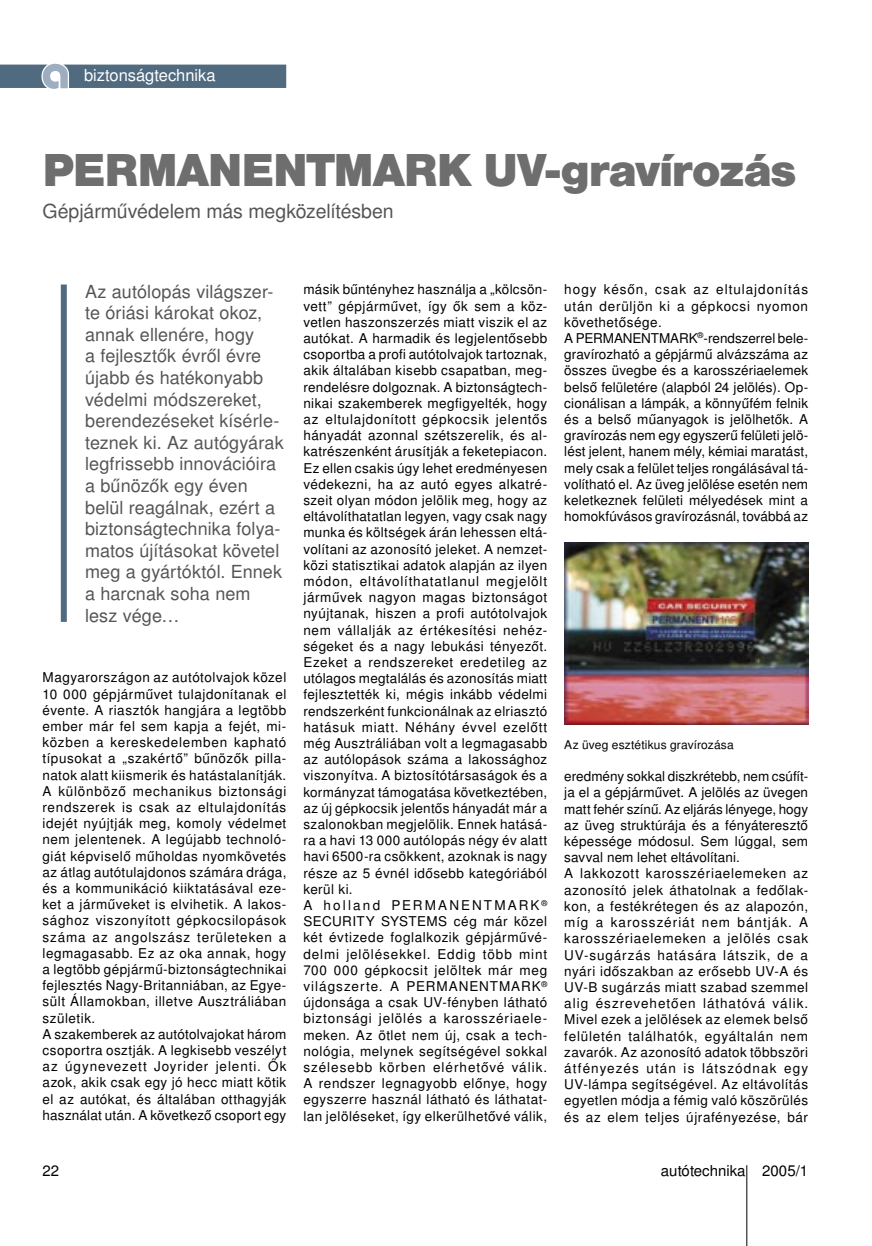
<style>
.page{position:relative;width:872px;height:1246px;background:#fff}
.page>*{position:absolute;margin:0;border:0;box-sizing:border-box;transform-origin:0 0}
.cim{font:900 48px "Nimbus San TOT";letter-spacing:-.03em;color:#6e6e6e}
.alcim{font:19.5px "Nimbus Sans LOT";letter-spacing:-.005em;color:#555}
.lead{font:18px/21.6px "Nimbus Sans LOT";letter-spacing:.005em;color:#555}
.t1{font:16.5px "Nimbus Sans LOT";color:#fff}
.t2{font:15px "Nimbus Sans LOT";color:#000}
.szoveg_sorkizart{font:13.5px/16.2px "Nimbus Sans LOT";letter-spacing:.03em;color:#000;text-align:justify}
.kepala{font:12px "Nimbus Sans LOT";letter-spacing:.015em;color:#000}
</style>
<div class="page">
<hr style="left:746px;top:1165px;width:1px;height:81px;background:#000">
<svg style="left:0;top:64px;width:286px;height:25px;background:#637a8e"></svg>
<img style="left:564px;top:543px;width:244px;height:181px">
<div style="left:61px;top:284px;width:6px;height:338px;background:#506a80"></div>
<p class="t1" style="left:84px;top:64px;width:57px">??????</p>
<p class="t1" style="left:84px;top:65px;width:133px">biztonságtechnika</p>
<p class="cim" style="left:43px;top:143px;width:755px">PERMANENTMARK UV-gravírozás</p>
<p class="alcim" style="left:43px;top:200px;width:353px">Gépjárművédelem más megközelítésben</p>
<p class="lead" style="left:85px;top:281px;width:200px">Az autólopás világszer&shy;te óriási károkat okoz, annak ellenére, hogy<br>a fejlesztők évről évre újabb és hatékonyabb védelmi módszereket, berendezéseket kísérle&shy;teznek ki. Az autógyárak legfrissebb innovációira a bűnözők egy éven belül reagálnak, ezért a biztonságtechnika folya&shy;matos újításokat követel meg a gyártóktól. Ennek a harcnak soha nem lesz vége…</p>
<p class="szoveg_sorkizart" style="left:43px;top:670px;width:245px">Magyarországon az autótolvajok közel 10 000 gépjárművet tulajdonítanak el évente. A riasztók hangjára a legtöbb ember már fel sem kapja a fejét, mi&shy;közben a kereskedelemben kapható típusokat a „szakértő” bűnözők pilla&shy;natok alatt kiismerik és hatástalanítják.<br>A különböző mechanikus biztonsági rendszerek is csak az eltulajdonítás idejét nyújtják meg, komoly védelmet nem jelentenek. A legújabb technoló&shy;giát képviselő műholdas nyomkövetés az átlag autótulajdonos számára drága, és a kommunikáció kiiktatásával eze&shy;ket a járműveket is elvihetik. A lakos&shy;sághoz viszonyított gépkocsilopások száma az angolszász területeken a legmagasabb. Ez az oka annak, hogy a legtöbb gépjármű-biztonságtechnikai fejlesztés Nagy-Britanniában, az Egye&shy;sült Államokban, illetve Ausztráliában születik.</p>
<p class="szoveg_sorkizart" style="left:43px;top:1026px;width:245px">A szakemberek az autótolvajokat három csoportra osztják. A legkisebb veszélyt az úgynevezett Joyrider jelenti. Ők azok, akik csak egy jó hecc miatt kötik el az autókat, és általában otthagyják használat után. A következő csoport egy</p>
<p class="szoveg_sorkizart" style="left:303px;top:282px;width:245px">másik bűntényhez használja a „kölcsön&shy;vett” gépjárművet, így ők sem a köz&shy;vetlen haszonszerzés miatt viszik el az autókat. A harmadik és legjelentősebb csoportba a profi autótolvajok tartoznak, akik általában kisebb csapatban, meg&shy;rendelésre dolgoznak. A biztonságtech&shy;nikai szakemberek megfigyelték, hogy az eltulajdonított gépkocsik jelentős hányadát azonnal szétszerelik, és al&shy;katrészenként árusítják a feketepiacon.<br>Ez ellen csakis úgy lehet eredményesen védekezni, ha az autó egyes alkatré&shy;szeit olyan módon jelölik meg, hogy az eltávolíthatatlan legyen, vagy csak nagy munka és költségek árán lehessen eltá&shy;volítani az azonosító jeleket. A nemzet&shy;közi statisztikai adatok alapján az ilyen módon, eltávolíthatatlanul megjelölt járművek nagyon magas biztonságot nyújtanak, hiszen a profi autótolvajok nem vállalják az értékesítési nehéz&shy;ségeket és a nagy lebukási tényezőt.<br>Ezeket a rendszereket eredetileg az utólagos megtalálás és azonosítás miatt fejlesztették ki, mégis inkább védelmi rendszerként funkcionálnak az elriasztó hatásuk miatt. Néhány évvel ezelőtt még Ausztráliában volt a legmagasabb az autólopások száma a lakossághoz viszonyítva. A biztosítótársaságok és a kormányzat támogatása következtében, az új gépkocsik jelentős hányadát már a szalonokban megjelölik. Ennek hatásá&shy;ra a havi 13 000 autólopás négy év alatt havi 6500-ra csökkent, azoknak is nagy része az 5 évnél idősebb kategóriából kerül ki.</p>
<p class="szoveg_sorkizart" style="left:303px;top:897px;width:245px">A holland PERMANENTMARK<sup>® </sup>SECURITY SYSTEMS cég már közel két évtizede foglalkozik gépjárművé&shy;delmi jelölésekkel. Eddig több mint 700 000 gépkocsit jelöltek már meg világszerte. A PERMANENTMARK<sup>® </sup>újdonsága a csak UV-fényben látható biztonsági jelölés a karosszériaele&shy;meken. Az ötlet nem új, csak a tech&shy;nológia, melynek segítségével sokkal szélesebb körben elérhetővé válik.<br>A rendszer legnagyobb előnye, hogy egyszerre használ látható és láthatat&shy;lan jelöléseket, így elkerülhetővé válik,</p>
<p class="szoveg_sorkizart" style="left:564px;top:282px;width:245px">hogy későn, csak az eltulajdonítás után derüljön ki a gépkocsi nyomon követhetősége.</p>
<p class="szoveg_sorkizart" style="left:564px;top:330px;width:245px">A PERMANENTMARK<sup>®</sup>-rendszerrel bele&shy;gravírozható a gépjármű alvázszáma az összes üvegbe és a karosszériaelemek belső felületére (alapból 24 jelölés). Op&shy;cionálisan a lámpák, a könnyűfém felnik és a belső műanyagok is jelölhetők. A gravírozás nem egy egyszerű felületi jelö&shy;lést jelent, hanem mély, kémiai maratást, mely csak a felület teljes rongálásával tá&shy;volítható el. Az üveg jelölése esetén nem keletkeznek felületi mélyedések mint a homokfúvásos gravírozásnál, továbbá az</p>
<p class="kepala" style="left:564px;top:738px;width:171px">Az üveg esztétikus gravírozása</p>
<p class="szoveg_sorkizart" style="left:564px;top:769px;width:245px">eredmény sokkal diszkrétebb, nem csúfít&shy;ja el a gépjárművet. A jelölés az üvegen matt fehér színű. Az eljárás lényege, hogy az üveg struktúrája és a fényáteresztő képessége módosul. Sem lúggal, sem savval nem lehet eltávolítani.</p>
<p class="szoveg_sorkizart" style="left:564px;top:866px;width:245px">A lakkozott karosszériaelemeken az azonosító jelek áthatolnak a fedőlak&shy;kon, a festékrétegen és az alapozón, míg a karosszériát nem bántják. A karosszériaelemeken a jelölés csak UV-sugárzás hatására látszik, de a nyári időszakban az erősebb UV-A és UV-B sugárzás miatt szabad szemmel alig észrevehetően láthatóvá válik.<br>Mivel ezek a jelölések az elemek belső felületén találhatók, egyáltalán nem zavarók. Az azonosító adatok többszöri átfényezés után is látszódnak egy UV-lámpa segítségével. Az eltávolítás egyetlen módja a fémig való köszörülés és az elem teljes újrafényezése, bár</p>
<p class="t2" style="left:43px;top:1162px;width:18px">22</p>
<p class="t2" style="left:661px;top:1162px;width:149px">autótechnika 2005/1</p>
<p class="t2" style="left:668px;top:1162px;width:144px">autótechnika 2005/1</p>
</div>
